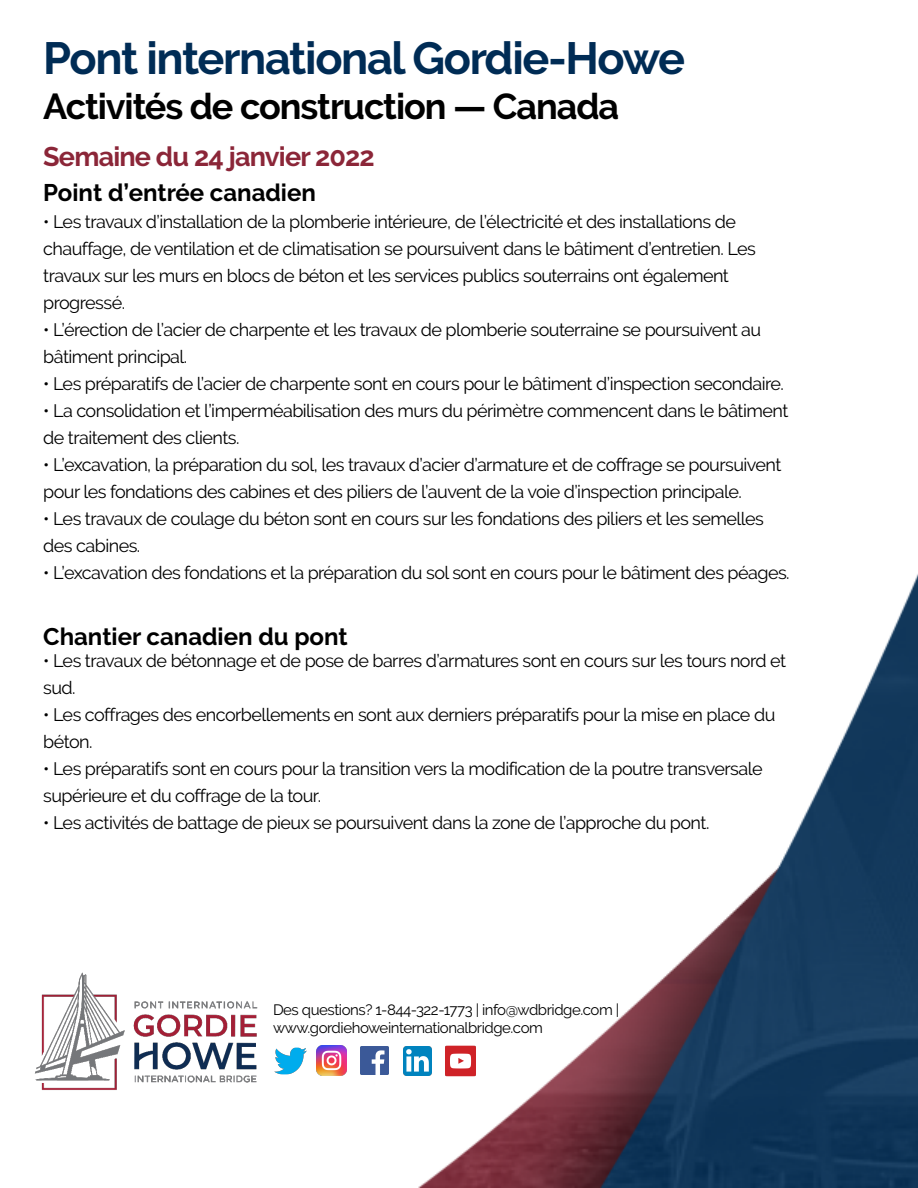
<style>
.page{position:relative;width:918px;height:1188px;background:#fff}
.page>*{position:absolute;margin:0;border:0;box-sizing:border-box;transform-origin:0 0}
.t1{font:700 45px "Raleway";letter-spacing:-.03em;color:#002c55}
.t2{font:700 36px "Raleway";letter-spacing:-.03em;color:#000}
.t3{font:700 27px "Raleway";letter-spacing:-.03em;color:#8b2638}
.t4{font:700 24px "Raleway";color:#000}
.t5{font:18px/27px "Raleway";letter-spacing:-.03em;color:#000}
.t6{font:15px/18px "Raleway";letter-spacing:-.03em;color:#000}
</style>
<div class="page">
<img style="left:319px;top:574px;width:599px;height:613px">
<img style="left:274px;top:1047px;width:33px;height:28px">
<img style="left:361px;top:1047px;width:28px;height:28px">
<img style="left:403px;top:1046px;width:29px;height:29px">
<img style="left:444px;top:1045px;width:32px;height:32px">
<img style="left:316px;top:1046px;width:30px;height:30px">
<img style="left:34px;top:972px;width:224px;height:118px">
<h1 class="t1" style="left:43px;top:32px;width:643px">Pont international Gordie-Howe</h1>
<h2 class="t2" style="left:43px;top:85px;width:577px">Activités de construction — Canada</h2>
<h3 class="t3" style="left:43px;top:141px;width:333px">Semaine du 24 janvier 2022</h3>
<h3 class="t4" style="left:43px;top:179px;width:274px">Point d’entrée canadien</h3>
<p class="t5" style="left:43px;top:208px;width:714px">• Les travaux d’installation de la plomberie intérieure, de l’électricité et des installations de chauffage, de ventilation et de climatisation se poursuivent dans le bâtiment d’entretien. Les travaux sur les murs en blocs de béton et les services publics souterrains ont également progressé.</p>
<p class="t5" style="left:43px;top:316px;width:720px">• L’érection de l’acier de charpente et les travaux de plomberie souterraine se poursuivent au bâtiment principal.</p>
<p class="t5" style="left:43px;top:370px;width:742px">• Les préparatifs de l’acier de charpente sont en cours pour le bâtiment d’inspection secondaire.</p>
<p class="t5" style="left:43px;top:397px;width:747px">• La consolidation et l’imperméabilisation des murs du périmètre commencent dans le bâtiment de traitement des clients.</p>
<p class="t5" style="left:43px;top:451px;width:740px">• L’excavation, la préparation du sol, les travaux d’acier d’armature et de coffrage se poursuivent pour les fondations des cabines et des piliers de l’auvent de la voie d’inspection principale.</p>
<p class="t5" style="left:43px;top:505px;width:722px">• Les travaux de coulage du béton sont en cours sur les fondations des piliers et les semelles des cabines.</p>
<p class="t5" style="left:43px;top:559px;width:748px">• L’excavation des fondations et la préparation du sol sont en cours pour le bâtiment des péages.</p>
<h3 class="t4" style="left:43px;top:622px;width:306px">Chantier canadien du pont</h3>
<p class="t5" style="left:43px;top:648px;width:744px">• Les travaux de bétonnage et de pose de barres d’armatures sont en cours sur les tours nord et sud.</p>
<p class="t5" style="left:43px;top:702px;width:734px">• Les coffrages des encorbellements en sont aux derniers préparatifs pour la mise en place du béton.</p>
<p class="t5" style="left:43px;top:756px;width:721px">• Les préparatifs sont en cours pour la transition vers la modification de la poutre transversale supérieure et du coffrage de la tour.</p>
<p class="t5" style="left:43px;top:810px;width:668px">• Les activités de battage de pieux se poursuivent dans la zone de l’approche du pont.</p>
<p class="t6" style="left:273px;top:1001px;width:348px">Des questions? 1-844-322-1773 | info@wdbridge.com | www.gordiehoweinternationalbridge.com</p>
</div>
